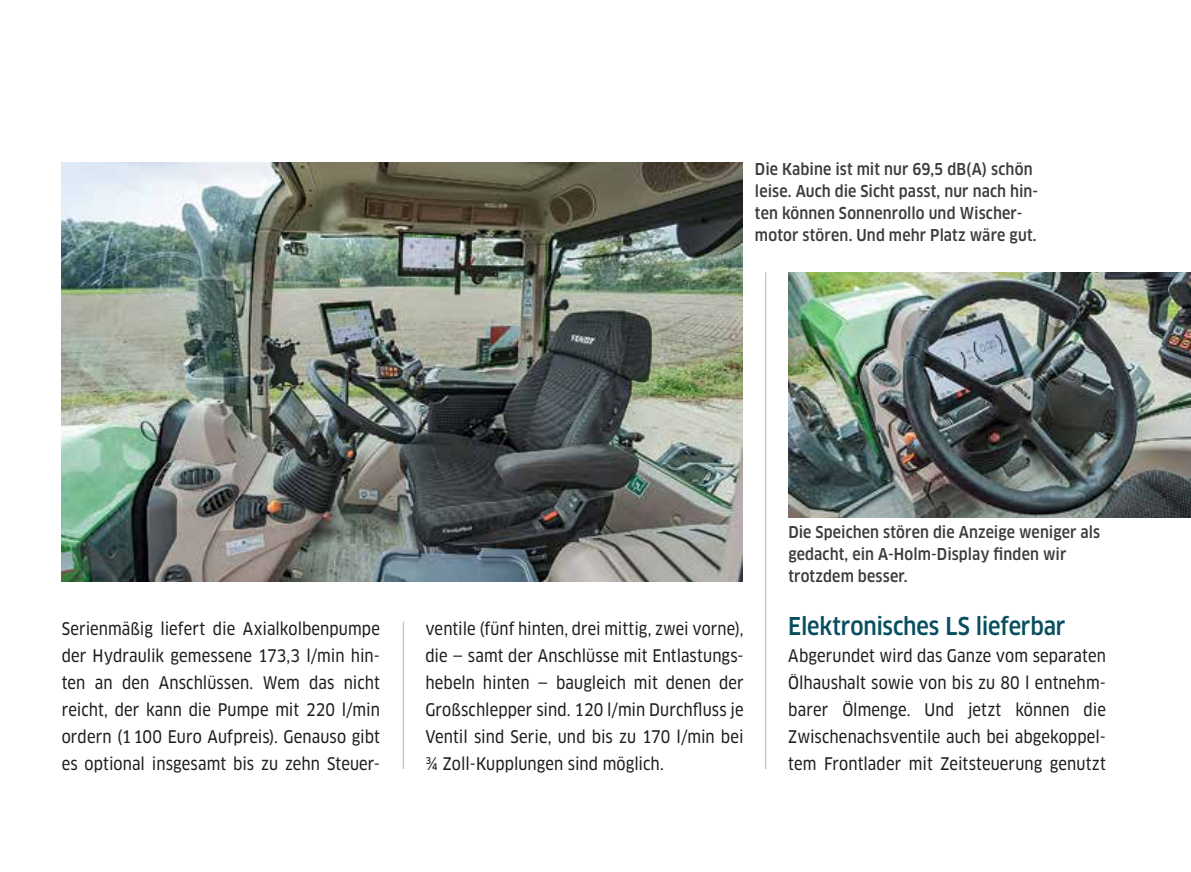
<style>
.page{position:relative;width:1191px;height:872px;background:#fff}
.page>*{position:absolute;margin:0;border:0;box-sizing:border-box;transform-origin:0 0}
.t1{font:500 condensed 24px "Clan OT";letter-spacing:-.01em;color:#074e5e}
.t2{font:17px/27px "Clan OT Narrow News";letter-spacing:.005em;color:#1d1d1b;text-align:justify;scale:.96 1}
.t3{font:500 condensed 16px/22px "Clan OT";letter-spacing:.01em;color:#3c3c3b}
</style>
<div class="page">
<hr style="left:765px;top:272px;width:1px;height:497px;background:#c6c6c6">
<hr style="left:403px;top:621px;width:1px;height:148px;background:#c6c6c6">
<img style="left:62px;top:162px;width:681px;height:419px">
<img style="left:788px;top:272px;width:403px;height:245px">
<p class="t3" style="left:755px;top:158px;width:285px">Die Kabine ist mit nur 69,5 dB(A) schön leise. Auch die Sicht passt, nur nach hin&shy;ten können Sonnenrollo und Wischer&shy;motor stören. Und mehr Platz wäre gut.</p>
<p class="t2" style="left:62px;top:615px;width:333px">Serienmäßig liefert die Axialkolbenpumpe der Hydraulik gemessene 173,3 l/min hin&shy;ten an den Anschlüssen. Wem das nicht reicht, der kann die Pumpe mit 220 l/min ordern (1100 Euro Aufpreis). Genauso gibt es optional insgesamt bis zu zehn Steuer-</p>
<p class="t2" style="left:425px;top:615px;width:333px">ventile (fünf hinten, drei mittig, zwei vorne), die — samt der Anschlüsse mit Entlastungs&shy;hebeln hinten — baugleich mit denen der Großschlepper sind. 120 l/min Durchfluss je Ventil sind Serie, und bis zu 170 l/min bei ¾ Zoll-Kupplungen sind möglich.</p>
<p class="t3" style="left:788px;top:521px;width:313px">Die Speichen stören die Anzeige weniger als gedacht, ein A-Holm-Display finden wir trotzdem besser.</p>
<h1 class="t1" style="left:788px;top:612px;width:279px">Elektronisches LS lieferbar</h1>
<p class="t2" style="left:788px;top:642px;width:332px">Abgerundet wird das Ganze vom separaten Ölhaushalt sowie von bis zu 80 l entnehm&shy;barer Ölmenge. Und jetzt können die Zwischenachsventile auch bei abgekoppel&shy;tem Frontlader mit Zeitsteuerung genutzt</p>
</div>
